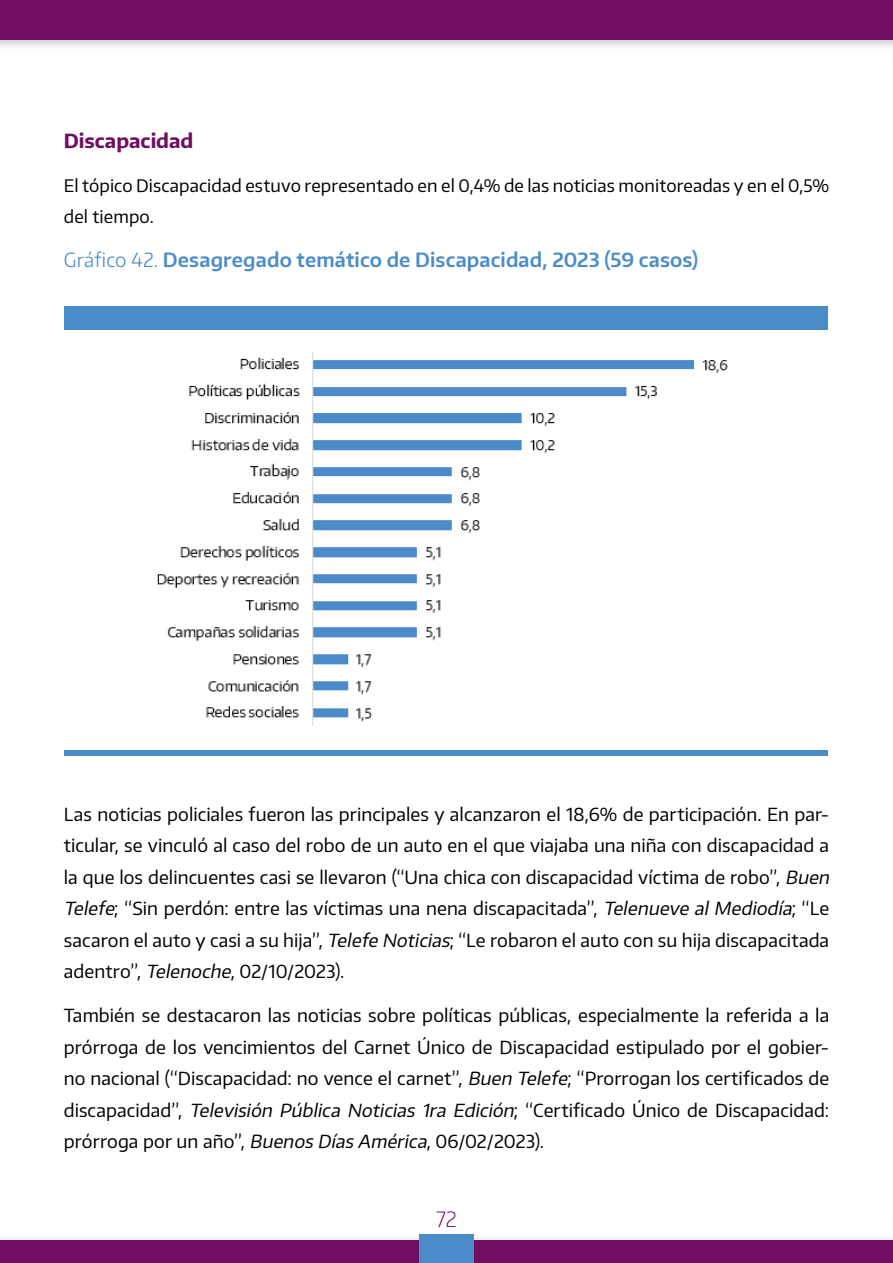
<style>
.page{position:relative;width:893px;height:1263px;background:#fff}
.page>*{position:absolute;margin:0;border:0;box-sizing:border-box;transform-origin:0 0}
.t1{font:200 21px "Encode Sans";color:#6f0e62}
.t2{font:600 19.5px "Encode Sans";letter-spacing:.005em;color:#4a8cc9}
.t3{font:700 19.5px "Encode Sans";color:#6f0e62}
.t4{font:18px/31.5px "Encode Sans";letter-spacing:.005em;color:#000}
.t5{font:17.25px/31.5px "Encode Sans";letter-spacing:.01em;color:#000}
.s1{font-weight:300}
.s2{font-style:italic}
</style>
<div class="page">
<div style="left:0;top:0;width:893px;height:52px;background:#000;opacity:.25"></div>
<div style="left:0;top:0;width:893px;height:40px;background:#6f0e62"></div>
<div style="left:0;top:1233px;width:893px;height:30px;background:#fbfbfb"></div>
<div style="left:0;top:1239px;width:893px;height:24px;background:#6f0e62"></div>
<div style="left:419px;top:1234px;width:55px;height:29px;background:#4a8cc9"></div>
<div style="left:65px;top:306px;width:763px;height:449px;background:#4a8cc9"></div>
<div style="left:54px;top:330px;width:775px;height:420px;background:#fff"></div>
<img style="left:157px;top:351px;width:571px;height:375px">
<p class="t3" style="left:64px;top:128px;width:131px">Discapacidad</p>
<p class="t5" style="left:64px;top:169px;width:767px">El tópico Discapacidad estuvo representado en el 0,4% de las noticias monitoreadas y en el 0,5% del tiempo.</p>
<p class="t2" style="left:64px;top:247px;width:636px"><span class="s1">Gráfico 42.</span> Desagregado temático de Discapacidad, 2023 (59 casos)</p>
<p class="t4" style="left:64px;top:797px;width:771px">Las noticias policiales fueron las principales y alcanzaron el 18,6% de participación. En par&shy;ticular, se vinculó al caso del robo de un auto en el que viajaba una niña con discapacidad a la que los delincuentes casi se llevaron (“Una chica con discapacidad víctima de robo”, <span class="s2">Buen Telefe</span>; “Sin perdón: entre las víctimas una nena discapacitada”, <span class="s2">Telenueve al Mediodía</span>; “Le sacaron el auto y casi a su hija”, <span class="s2">Telefe Noticias</span>; “Le robaron el auto con su hija discapacitada adentro”, <span class="s2">Telenoche</span>, 02/10/2023).</p>
<p class="t4" style="left:64px;top:999px;width:767px;text-align:justify">También se destacaron las noticias sobre políticas públicas, especialmente la referida a la prórroga de los vencimientos del Carnet Único de Discapacidad estipulado por el gobier&shy;no nacional (“Discapacidad: no vence el carnet”, <span class="s2">Buen Telefe</span>; “Prorrogan los certificados de discapacidad”, <span class="s2">Televisión Pública Noticias 1ra Edición</span>; “Certificado Único de Discapacidad: prórroga por un año”, <span class="s2">Buenos Días América</span>, 06/02/2023).</p>
<p class="t1" style="left:436px;top:1205px;width:22px">72</p>
</div>
